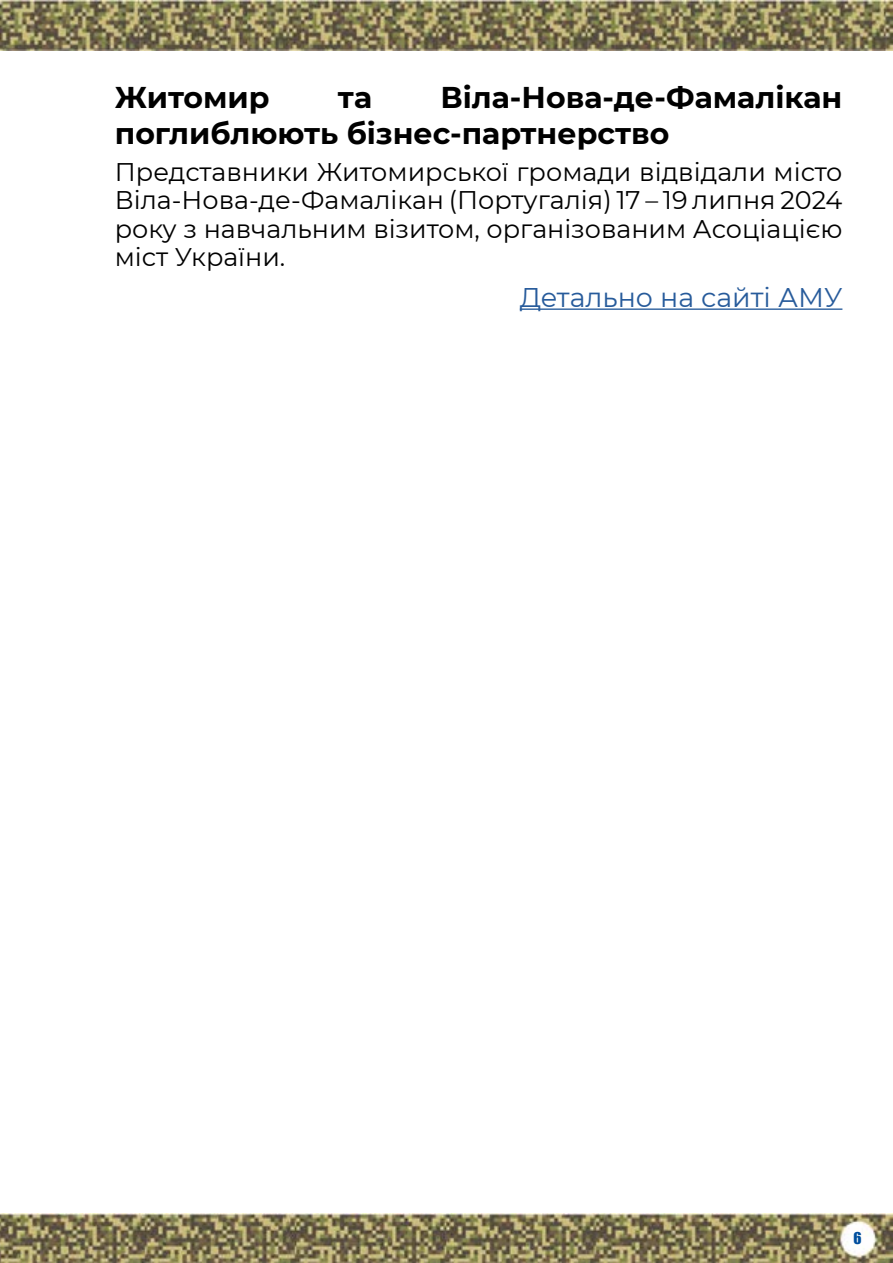
<style>
.page{position:relative;width:893px;height:1263px;background:#fff}
.page>*{position:absolute;margin:0;border:0;box-sizing:border-box;transform-origin:0 0}
.t1{font:700 30px/36px "Montserrat";color:#000}
.t2{font:27px "Montserrat";color:#275b9b}
.t3{font:25.5px/28.5px "Montserrat";color:#000;text-align:justify}
.t4{font:15px "Impact";color:#004e9d}
</style>
<div class="page">
<img style="left:0;top:0;width:893px;height:50px">
<img style="left:0;top:1213px;width:893px;height:50px">
<hr style="left:520px;top:308px;width:322px;height:2px;background:#275b9b">
<p class="t1" style="left:115px;top:78px;width:729px;text-indent:326px">Віла-Нова-де-Фамалікан поглиблюють бізнес-партнерство</p>
<p class="t3" style="left:115px;top:156px;width:729px">Представники Житомирської громади відвідали місто Віла-Нова-де-Фамалікан (Португалія) 17 – 19 липня 2024 року з навчальним візитом, організованим Асоціацією міст України.</p>
<p class="t2" style="left:520px;top:279px;width:324px">Детально на сайті АМУ</p>
<p class="t1" style="left:115px;top:78px;width:156px">Житомир</p>
<p class="t1" style="left:338px;top:78px;width:36px">та</p>
<p class="t4" style="left:853px;top:1226px;width:10px">6</p>
</div>
